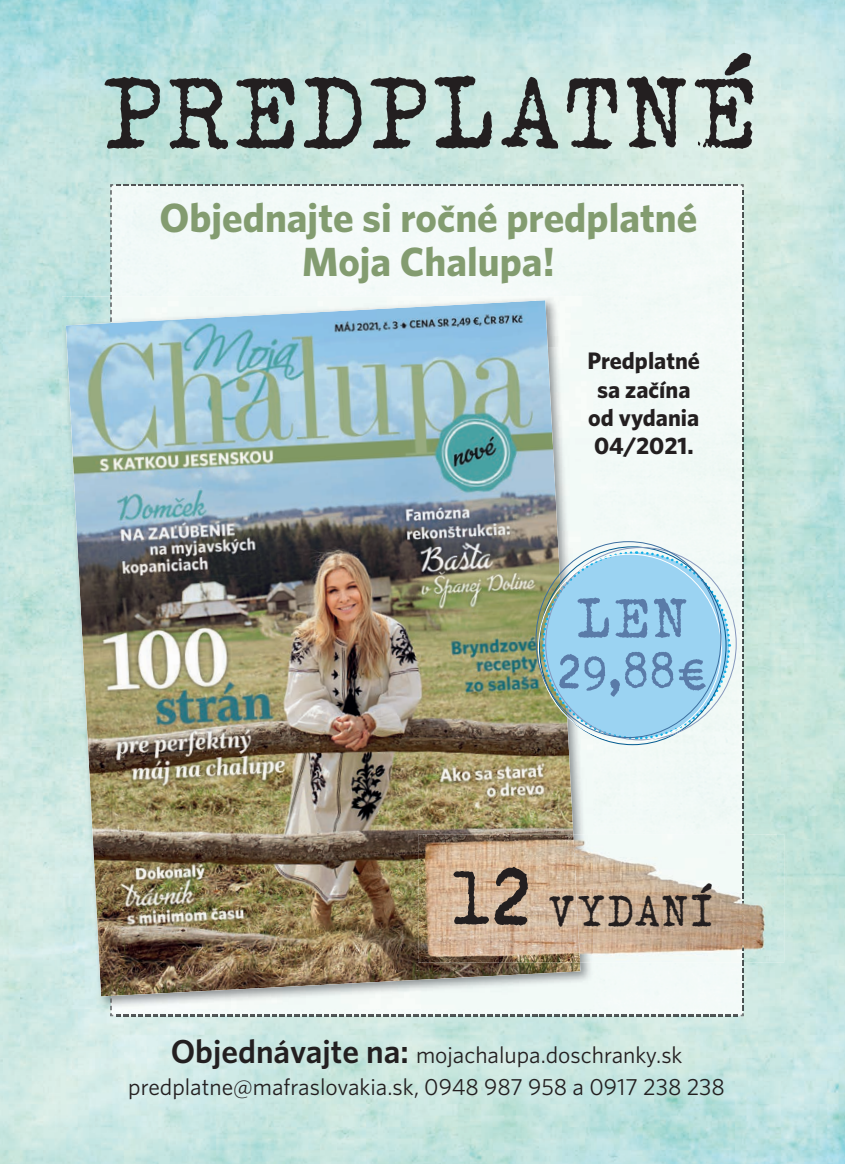
<style>
.page{position:relative;width:845px;height:1164px;background:#fff}
.page>*{position:absolute;margin:0;border:0;box-sizing:border-box;transform-origin:0 0}
.t1{font:119.55px "Urania Czech";letter-spacing:-.02em;color:#231f20}
.t2{font:90px "Urania Czech";color:#231f20}
.t3{font:65.85px "Urania Czech";color:#5a7ba8}
.t4{font:53.4px "Urania Czech";color:#5a7ba8}
.t5{font:51.6px "Urania Czech";letter-spacing:-.005em;color:#231f20;scale:.96 1}
.t6{font:40.8px/44px "Whitney CE Bold";color:#839c70;text-align:center}
.t7{font:23.85px/28.3px "Whitney CE Bold";color:#231f20;text-align:center}
.t8{font:23.4px/32.5px "Whitney C Ebook";color:#231f20;text-align:center}
.s1{font-family:"Whitney CE Semibold";font-size:33.15px}
</style>
<div class="page">
<img style="left:0;top:0;width:844px;height:1163px">
<img style="left:62px;top:296px;width:48px;height:712px">
<img style="left:66px;top:300px;width:44px;height:696px">
<img style="left:743px;top:834px;width:41px;height:128px">
<img style="left:110px;top:184px;width:633px;height:832px">
<img style="left:418px;top:834px;width:162px;height:128px">
<h1 class="t1" style="left:105px;top:32px;width:661px">PREDPLATNÉ</h1>
<h3 class="t6" style="left:159px;top:195px;width:539px">Objednajte si ročné predplatné<br>Moja Chalupa!</h3>
<p class="t7" style="left:587px;top:347px;width:114px">Predplatné sa začína od vydania<br>04/2021.</p>
<h3 class="t3" style="left:577px;top:573px;width:116px">LEN</h3>
<h3 class="t4" style="left:559px;top:638px;width:154px">29,88€</h3>
<h2 class="t2" style="left:453px;top:840px;width:84px">12</h2>
<h3 class="t5" style="left:549px;top:876px;width:175px">VYDANÍ</h3>
<p class="t8" style="left:128px;top:1038px;width:598px"><span class="s1">Objednávajte na:</span> mojachalupa.doschranky.sk predplatne@mafraslovakia.sk, 0948 987 958 a 0917 238 238</p>
</div>
